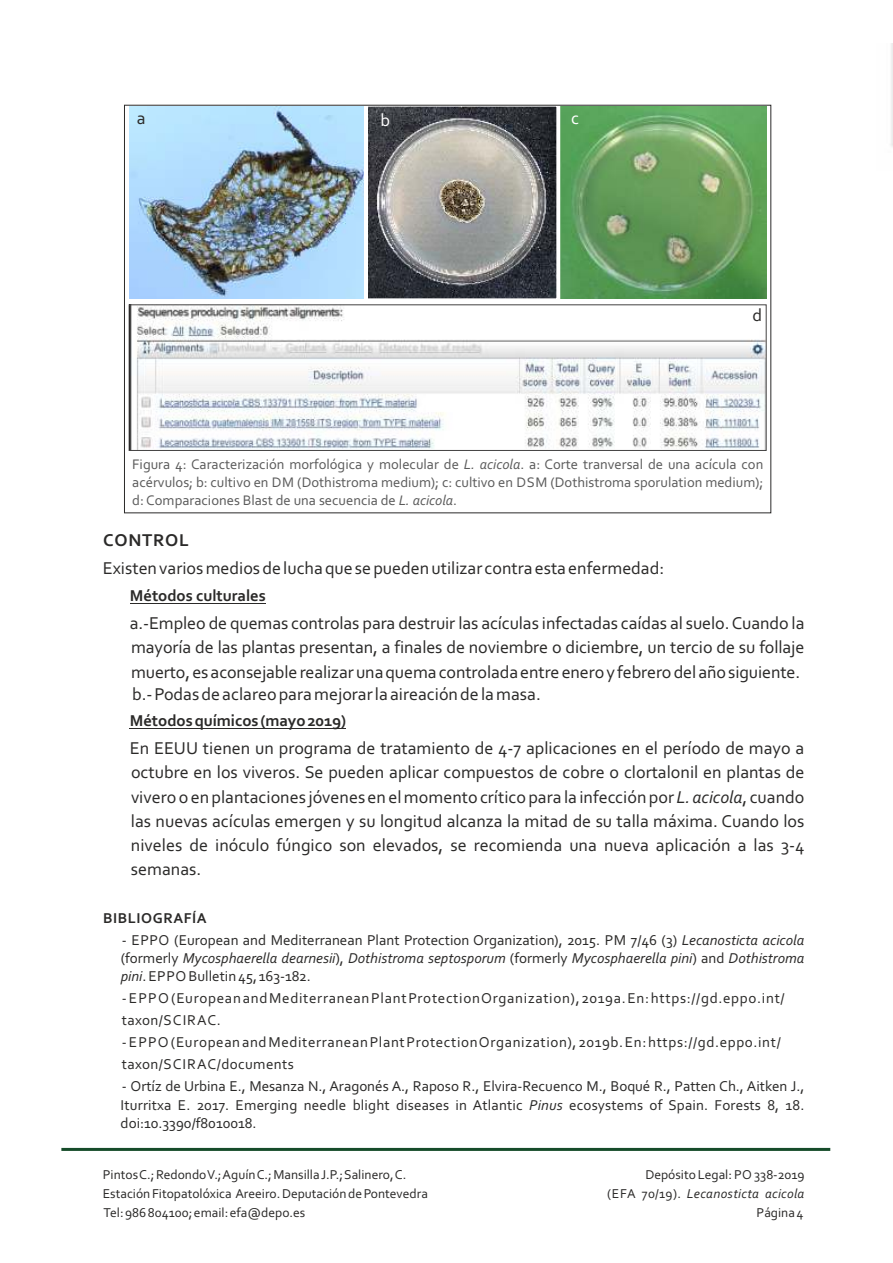
<style>
.page{position:relative;width:893px;height:1263px;background:#fff}
.page>*{position:absolute;margin:0;border:0;box-sizing:border-box;transform-origin:0 0}
.t1{font:18px/24.2px "Corbel";color:#2b2a29;text-align:justify}
.t2{font:700 18px "Corbel";letter-spacing:.04em;color:#2b2a29}
.t3{font:18px "Corbel";color:#fefefe}
.t4{font:700 16.5px "Corbel";color:#2b2a29}
.t5{font:15px/18.3px "Corbel";letter-spacing:.04em;color:#2b2a29;text-align:justify}
.t6{font:700 15px "Corbel";letter-spacing:.04em;color:#2b2a29}
.t7{font:14.55px/17.7px "Corbel";color:#5b5b5b;text-align:justify}
.t8{font:13.5px "Corbel";color:#2b2a29}
.t9{font:italic 13.5px "Corbel";letter-spacing:.025em;color:#2b2a29}
.s1{font-style:italic}
.s2{font-style:normal}
</style>
<div class="page">
<svg style="left:61px;top:1147px;width:770px;height:4px;background:#4f785e"></svg>
<hr style="left:130px;top:603px;width:116px;height:1px;background:#2b2a29">
<svg style="left:246px;top:603px;width:20px;height:1px"></svg>
<hr style="left:130px;top:728px;width:158px;height:1px;background:#2b2a29">
<hr style="left:296px;top:728px;width:50px;height:1px;background:#2b2a29">
<img style="left:131px;top:307px;width:633px;height:142px">
<div style="left:129px;top:305px;width:637px;height:146px;border:1px solid #434242"></div>
<img style="left:129px;top:107px;width:234px;height:191px">
<img style="left:560px;top:107px;width:206px;height:191px">
<img style="left:369px;top:108px;width:186px;height:189px">
<div style="left:364px;top:103px;width:196px;height:199px;border:4px solid #fff"></div>
<p class="t1" style="left:137px;top:108px;width:10px">a</p>
<p class="t3" style="left:381px;top:113px;width:11px">b</p>
<p class="t3" style="left:571px;top:111px;width:9px">c</p>
<p class="t1" style="left:752px;top:304px;width:11px">d</p>
<p class="t7" style="left:132px;top:457px;width:633px">Figura 4: Caracterización morfológica y molecular de <span class="s1">L. acicola</span>. a: Corte tranversal de una acícula con acérvulos; b: cultivo en DM (Dothistroma medium); c: cultivo en DSM (Dothistroma sporulation medium); d: Comparaciones Blast de una secuencia de <span class="s1">L. acicola</span>.</p>
<p class="t2" style="left:103px;top:532px;width:87px">CONTROL</p>
<p class="t1" style="left:103px;top:558px;width:563px">Existen varios medios de lucha que se pueden utilizar contra esta enfermedad:</p>
<p class="t4" style="left:130px;top:589px;width:137px">Métodos culturales</p>
<p class="t1" style="left:130px;top:613px;width:676px">a.-Empleo de quemas controlas para destruir las acículas infectadas caídas al suelo. Cuando la mayoría de las plantas presentan, a finales de noviembre o diciembre, un tercio de su follaje muerto, es aconsejable realizar una quema controlada entre enero y febrero del año siguiente.</p>
<p class="t1" style="left:132px;top:683px;width:410px">b.- Podas de aclareo para mejorar la aireación de la masa.</p>
<p class="t4" style="left:130px;top:714px;width:218px">Métodos químicos (mayo 2019)</p>
<p class="t1" style="left:130px;top:738px;width:676px">En EEUU tienen un programa de tratamiento de 4-7 aplicaciones en el período de mayo a octubre en los viveros. Se pueden aplicar compuestos de cobre o clortalonil en plantas de vivero o en plantaciones jóvenes en el momento crítico para la infección por <span class="s1">L. acicola</span>, cuando las nuevas acículas emergen y su longitud alcanza la mitad de su talla máxima. Cuando los niveles de inóculo fúngico son elevados, se recomienda una nueva aplicación a las 3-4 semanas.</p>
<p class="t6" style="left:103px;top:912px;width:105px">BIBLIOGRAFÍA</p>
<p class="t5" style="left:121px;top:932px;width:685px">- EPPO (European and Mediterranean Plant Protection Organization), 2015. PM 7/46 (3) <span class="s1">Lecanosticta acicola </span>(formerly <span class="s1">Mycosphaerella dearnesii</span>), <span class="s1">Dothistroma septosporum</span> (formerly <span class="s1">Mycosphaerella pini</span>) and <span class="s1">Dothistroma pini</span>. EPPOBulletin 45, 163-182.</p>
<p class="t5" style="left:122px;top:989px;width:664px;line-height:21.9px">- EPPO(European and Mediterranean Plant Protection Organization), 2019a. En: https://gd.eppo.int/ taxon/SCIRAC.</p>
<p class="t5" style="left:122px;top:1033px;width:660px;line-height:21.9px">- EPPO(European and Mediterranean Plant Protection Organization), 2019b. En: https://gd.eppo.int/ taxon/SCIRAC/documents</p>
<p class="t5" style="left:121px;top:1078px;width:685px">- Ortíz de Urbina E., Mesanza N., Aragonés A., Raposo R., Elvira-Recuenco M., Boqué R., Patten Ch., Aitken J., Iturritxa E. 2017. Emerging needle blight diseases in Atlantic <span class="s1">Pinus</span> ecosystems of Spain. Forests 8, 18. doi:10.3390/f8010018.</p>
<p class="t8" style="left:103px;top:1169px;width:305px">Pintos C.; Redondo V.; Aguín C.; Mansilla J.P.; Salinero, C.</p>
<p class="t8" style="left:645px;top:1169px;width:161px">Depósito Legal: PO 338-2019</p>
<p class="t8" style="left:103px;top:1188px;width:327px">Estación Fitopatolóxica Areeiro. Deputación de Pontevedra</p>
<p class="t9" style="left:607px;top:1188px;width:199px"><span class="s2">(EFA 70/19).</span> Lecanosticta acicola</p>
<p class="t8" style="left:104px;top:1207px;width:203px">Tel: 986 804100; email: efa@depo.es</p>
<p class="t8" style="left:757px;top:1207px;width:48px">Página 4</p>
</div>
